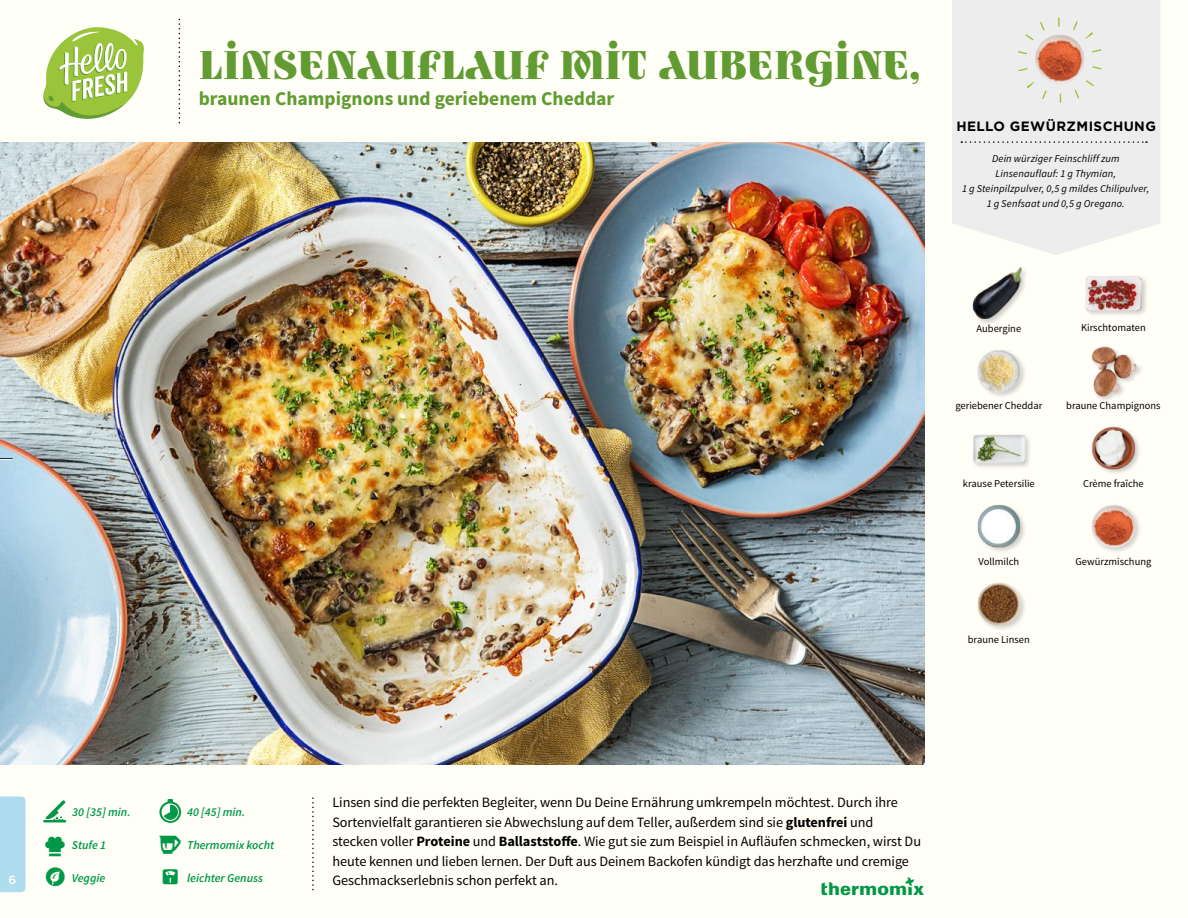
<style>
.page{position:relative;width:1188px;height:918px;background:#fffef7}
.page>*{position:absolute;margin:0;border:0;box-sizing:border-box;transform-origin:0 0}
.t1{font:46.5px "Ambicase Fatface OT";color:#619b31}
.t2{font:700 19.5px "Source Sans Pro";color:#619b31}
.t3{font:14.25px/19.5px "Source Sans Pro";letter-spacing:-.005em;color:#000}
.t4{font:700 13.5px "Gotham";letter-spacing:.03em;color:#000}
.t5{font:italic 600 12px "Source Sans Pro";color:#009847}
.t6{font:500 12px "Gotham";color:#fffef7}
.t7{font:10.5px "Source Sans Pro";color:#000}
.t8{font:italic 10.5px/14.7px "Source Sans Pro";letter-spacing:.01em;color:#000;text-align:center}
.s1{font-weight:700}
</style>
<div class="page">
<svg style="left:43px;top:27px;width:101px;height:92px"></svg>
<div style="left:0;top:796px;width:26px;height:96px;background:#acdced"></div>
<img style="left:0;top:142px;width:925px;height:623px">
<img style="left:1091px;top:426px;width:49px;height:47px">
<div style="left:971px;top:433px;width:61px;height:37px;background:#000;opacity:.2"></div>
<img style="left:971px;top:433px;width:57px;height:37px">
<div style="left:1084px;top:275px;width:65px;height:43px;background:#000;opacity:.2"></div>
<img style="left:1085px;top:275px;width:57px;height:43px">
<div style="left:971px;top:266px;width:57px;height:60px;background:#000;opacity:.2"></div>
<img style="left:971px;top:266px;width:56px;height:56px">
<img style="left:1091px;top:346px;width:50px;height:53px">
<img style="left:977px;top:350px;width:48px;height:47px">
<img style="left:977px;top:583px;width:48px;height:47px">
<img style="left:1091px;top:505px;width:49px;height:47px">
<img style="left:977px;top:504px;width:48px;height:48px">
<svg style="left:952px;top:0;width:208px;height:255px;background:#eeeeed"></svg>
<svg style="left:961px;top:141px;width:186px;height:2px"></svg>
<img style="left:1027px;top:25px;width:66px;height:66px">
<div style="left:1017px;top:18px;width:85px;height:85px;border:9px dashed #9ac43a;border-radius:50%"></div>
<svg style="left:0;top:458px;width:13px;height:2px"></svg>
<h1 class="t1" style="left:199px;top:40px;width:723px">LINSENAUFLAUF MIT AUBERGINE,</h1>
<h2 class="t2" style="left:199px;top:86px;width:417px">braunen Champignons und geriebenem Cheddar</h2>
<p class="t4" style="left:956px;top:117px;width:201px">HELLO GEWÜRZMISCHUNG</p>
<p class="t8" style="left:962px;top:152px;width:189px">Dein würziger Feinschliff zum Linsenauflauf: 1 g Thymian,<br>1 g Steinpilzpulver, 0,5 g mildes Chilipulver, 1 g Senfsaat und 0,5 g Oregano.</p>
<p class="t7" style="left:977px;top:322px;width:46px">Aubergine</p>
<p class="t7" style="left:1081px;top:321px;width:66px">Kirschtomaten</p>
<p class="t7" style="left:955px;top:399px;width:89px">geriebener Cheddar</p>
<p class="t7" style="left:1066px;top:399px;width:96px">braune Champignons</p>
<p class="t7" style="left:963px;top:477px;width:73px">krause Petersilie</p>
<p class="t7" style="left:1083px;top:477px;width:62px">Crème fraîche</p>
<p class="t7" style="left:978px;top:555px;width:42px">Vollmilch</p>
<p class="t7" style="left:968px;top:633px;width:64px">braune Linsen</p>
<p class="t7" style="left:1076px;top:555px;width:77px">Gewürzmischung</p>
<p class="t6" style="left:9px;top:872px;width:9px">6</p>
<p class="t5" style="left:72px;top:805px;width:60px">30 [35] min.</p>
<p class="t5" style="left:72px;top:838px;width:36px">Stufe 1</p>
<p class="t5" style="left:187px;top:805px;width:60px">40 [45] min.</p>
<p class="t5" style="left:187px;top:838px;width:89px">Thermomix kocht</p>
<p class="t5" style="left:72px;top:870px;width:35px">Veggie</p>
<p class="t5" style="left:187px;top:870px;width:78px">leichter Genuss</p>
<p class="t3" style="left:332px;top:793px;width:590px">Linsen sind die perfekten Begleiter, wenn Du Deine Ernährung umkrempeln möchtest. Durch ihre Sortenvielfalt garantieren sie Abwechslung auf dem Teller, außerdem sind sie <span class="s1">glutenfrei</span> und stecken voller <span class="s1">Proteine</span> und <span class="s1">Ballaststoffe</span>. Wie gut sie zum Beispiel in Aufläufen schmecken, wirst Du heute kennen und lieben lernen. Der Duft aus Deinem Backofen kündigt das herzhafte und cremige Geschmackserlebnis schon perfekt an.</p>
</div>
